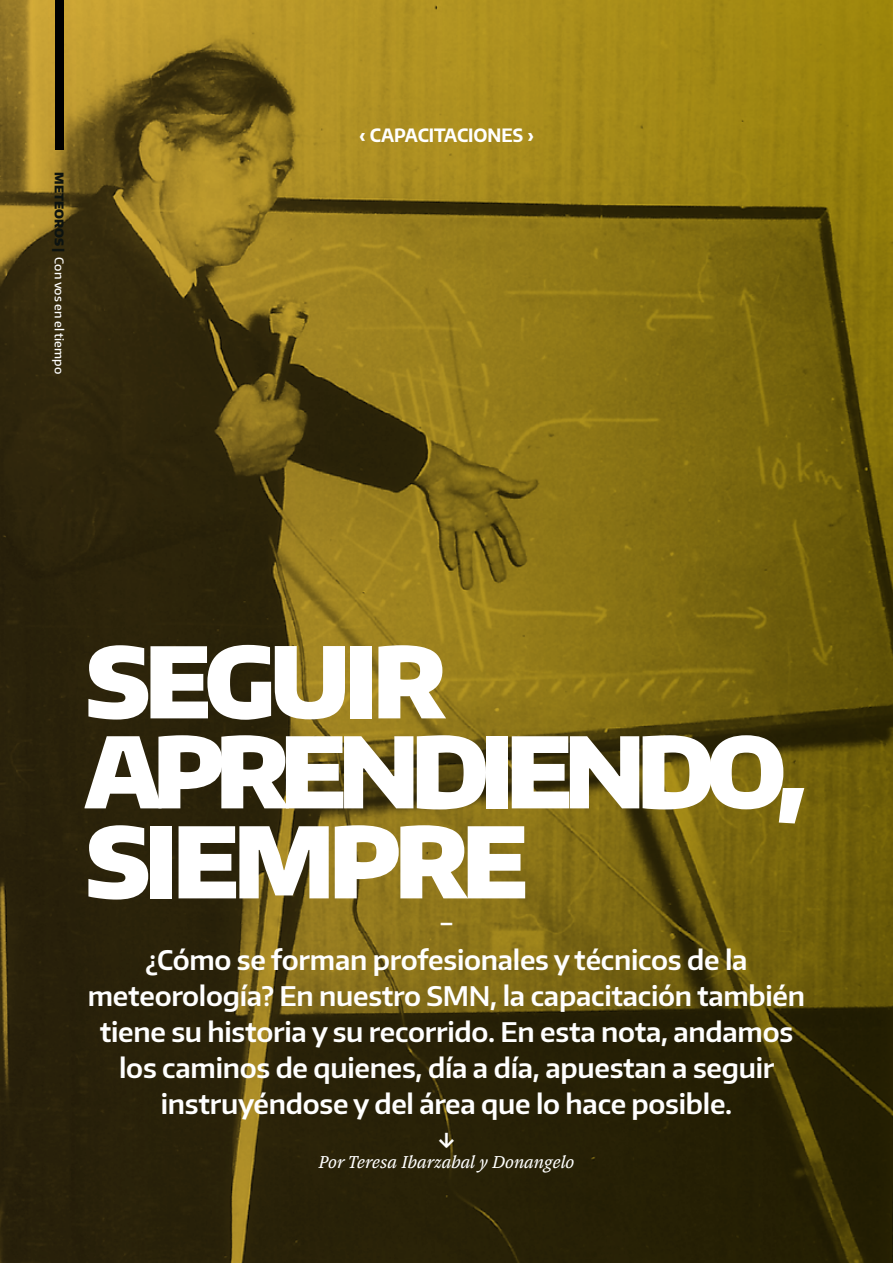
<style>
.page{position:relative;width:893px;height:1263px;background:#fff}
.page>*{position:absolute;margin:0;border:0;box-sizing:border-box;transform-origin:0 0}
.t1{font:900 97.5px/90px "Encode Sans";letter-spacing:-.07em;color:#fff}
.t2{font:600 27px/36px "Encode Sans";letter-spacing:-.01em;color:#fff;text-align:center}
.t3{font:600 24px "Encode Sans";color:#fff}
.t4{font:italic 18px "Pensum Pro";color:#fff}
.t5{font:700 18px "Encode Sans";color:#fff}
.t6{font:500 12px "Encode Sans";color:#fff}
.s1{font-weight:900;color:#0d1310}
</style>
<div class="page">
<img style="left:0;top:0;width:893px;height:1263px">
<div style="left:55px;top:0;width:9px;height:149px;background:#000"></div>
<p class="t6" style="left:67px;top:172px;width:203px;rotate:90deg"><span class="s1">METEOROS |</span> Con vos en el tiempo</p>
<p class="t5" style="left:359px;top:122px;width:176px">‹ CAPACITACIONES ›</p>
<h1 class="t1" style="left:85px;top:634px;width:724px">SEGUIR<br>APRENDIENDO,<br>SIEMPRE</h1>
<p class="t2" style="left:88px;top:905px;width:719px">−<br>¿Cómo se forman profesionales y técnicos de la meteorología? En nuestro SMN, la capacitación también tiene su historia y su recorrido. En esta nota, andamos los caminos de quienes, día a día, apuestan a seguir instruyéndose y del área que lo hace posible.</p>
<p class="t3" style="left:438px;top:1126px;width:18px">↓</p>
<p class="t4" style="left:319px;top:1150px;width:257px">Por Teresa Ibarzabal y Donangelo</p>
</div>
